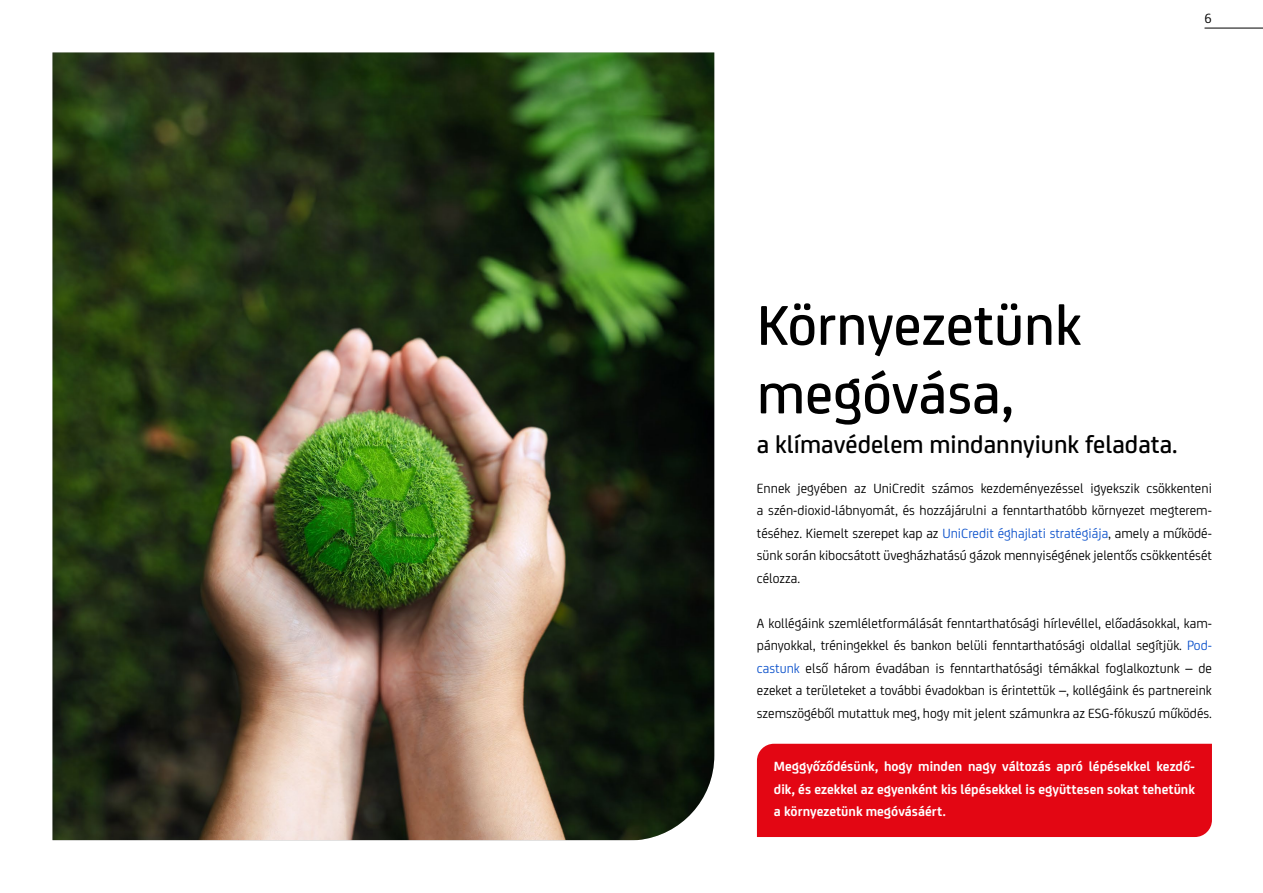
<style>
.page{position:relative;width:1263px;height:893px;background:#fff}
.page>*{position:absolute;margin:0;border:0;box-sizing:border-box;transform-origin:0 0}
.Sz_kiem1{font:500 60px "Uni Credit";color:#000}
.Sz_kiem2{font:500 26.25px "Uni Credit";color:#000}
.t1{font:14.25px/22.5px "Uni Credit";color:#000;text-align:justify}
.PirosHatteres{font:700 14.25px/22.5px "Uni Credit";color:#fff;text-align:justify}
.s1{color:#15c}
</style>
<div class="page">
<hr style="left:1204px;top:28px;width:59px;height:1px;background:#000">
<img style="left:52px;top:53px;width:662px;height:787px">
<div style="left:757px;top:744px;width:455px;height:93px;background:#e30613"></div>
<p class="t1" style="left:1204px;top:7px;width:9px">6</p>
<p class="Sz_kiem1" style="left:757px;top:281px;width:326px">Környezetünk</p>
<p class="Sz_kiem1" style="left:757px;top:350px;width:259px">megóvása,</p>
<p class="Sz_kiem2" style="left:757px;top:426px;width:422px">a klímavédelem mindannyiunk feladata.</p>
<p class="t1" style="left:757px;top:476px;width:456px">Ennek jegyében az UniCredit számos kezdeményezéssel igyekszik csökkenteni a szén-dioxid-lábnyomát, és hozzájárulni a fenntarthatóbb környezet megterem&shy;téséhez. Kiemelt szerepet kap az <span class="s1">UniCredit éghajlati stratégiája</span>, amely a működé&shy;sünk során kibocsátott üvegházhatású gázok mennyiségének jelentős csökkentését célozza.</p>
<p class="t1" style="left:757px;top:611px;width:457px">A kollégáink szemléletformálását fenntarthatósági hírlevéllel, előadásokkal, kam&shy;pányokkal, tréningekkel és bankon belüli fenntarthatósági oldallal segítjük. <span class="s1">Pod&shy;castunk</span> első három évadában is fenntarthatósági témákkal foglalkoztunk – de ezeket a területeket a további évadokban is érintettük –, kollégáink és partnereink szemszögéből mutattuk meg, hogy mit jelent számunkra az ESG-fókuszú működés.</p>
<p class="PirosHatteres" style="left:774px;top:754px;width:422px">Meggyőződésünk, hogy minden nagy változás apró lépésekkel kezdő&shy;dik, és ezekkel az egyenként kis lépésekkel is együttesen sokat tehetünk a környezetünk megóvásáért.</p>
</div>
